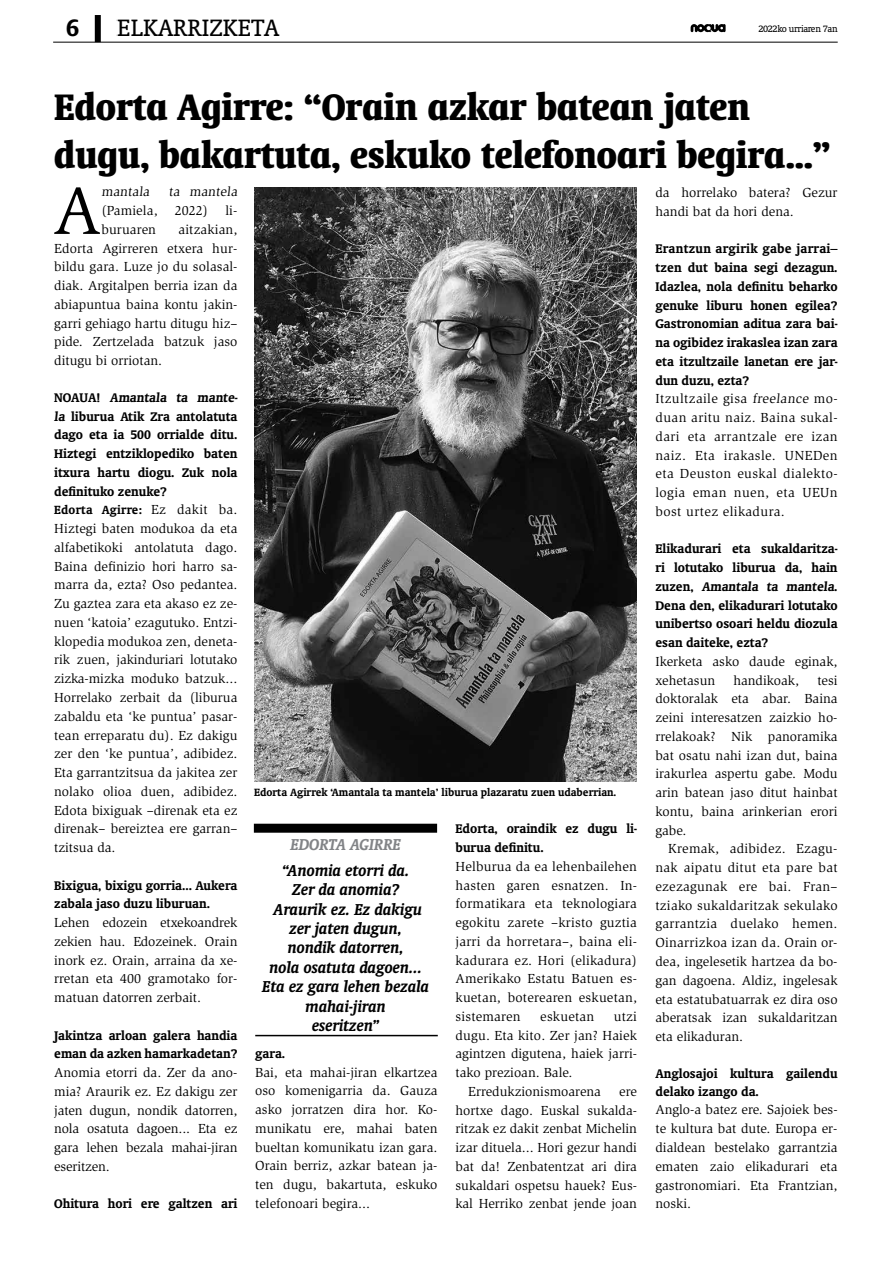
<style>
.page{position:relative;width:893px;height:1263px;background:#fff}
.page>*{position:absolute;margin:0;border:0;box-sizing:border-box;transform-origin:0 0}
.t1{font:69.45px "Slimbach";color:#000}
.t2{font:700 condensed 42px/48px "Oranda BT";color:#000}
.t3{font:27px "Oranda BT";color:#000}
.t4{font:700 27px "Oranda BT";color:#000}
.t5{font:italic 700 18px/19.5px "Oranda BT";color:#000;text-align:center}
.t6{font:italic 700 18px "Oranda BT";letter-spacing:-.01em;color:#828487}
.t7{font:700 14.25px/18.8px "Oranda BT";color:#000}
.t8{font:13.5px/18.8px "Slimbach";color:#000;text-align:justify}
.t9{font:700 13.5px "Oranda BT";letter-spacing:.02em;color:#000}
.t10{font:700 12px "Oranda BT";color:#000}
.t11{font:10.5px "Oranda BT";letter-spacing:-.03em;color:#000}
.s1{font-family:"Slimbach";font-weight:400}
</style>
<div class="page">
<svg style="left:691px;top:24px;width:35px;height:8px"></svg>
<hr style="left:53px;top:42px;width:785px;height:1px;background:#000">
<div style="left:95px;top:15px;width:6px;height:27px;background:#000"></div>
<img style="left:254px;top:187px;width:382px;height:595px">
<div style="left:254px;top:824px;width:183px;height:9px;background:#000"></div>
<hr style="left:255px;top:1035px;width:183px;height:1px;background:#000">
<h3 class="t4" style="left:66px;top:12px;width:15px">6</h3>
<h3 class="t3" style="left:117px;top:12px;width:119px">PIL-PILEAN</h3>
<h3 class="t3" style="left:117px;top:13px;width:163px">ELKARRIZKETA</h3>
<p class="t11" style="left:758px;top:23px;width:81px">2022ko urriaren 7an</p>
<h2 class="t2" style="left:54px;top:82px;width:778px">Edorta Agirre: “Orain azkar batean jaten dugu, bakartuta, eskuko telefonoari begira...”</h2>
<h1 class="t1" style="left:53px;top:171px;width:49px">A</h1>
<p class="t8" style="left:101px;top:183px;width:51px">mantala</p>
<p class="t8" style="left:169px;top:183px;width:72px">ta mantela</p>
<p class="t8" style="left:655px;top:183px;width:184px">da horrelako batera? Gezur handi bat da hori dena.</p>
<p class="t7" style="left:655px;top:239px;width:184px;text-align:justify">Erantzun argirik gabe jarrai– tzen dut baina segi dezagun.<br>Idazlea, nola definitu beharko genuke liburu honen egilea?<br>Gastronomian aditua zara bai&shy;na ogibidez irakaslea izan zara eta itzultzaile lanetan ere jar&shy;dun duzu, ezta?</p>
<p class="t8" style="left:655px;top:390px;width:184px">Itzultzaile gisa freelance mo&shy;duan aritu naiz. Baina sukal&shy;dari eta arrantzale ere izan naiz. Eta irakasle. UNEDen eta Deuston euskal dialekto&shy;logia eman nuen, eta UEUn bost urtez elikadura.</p>
<p class="t7" style="left:655px;top:539px;width:184px;text-align:justify">Elikadurari eta sukaldaritza&shy;ri lotutako liburua da, hain zuzen, Amantala ta mantela.<br>Dena den, elikadurari lotutako unibertso osoari heldu diozula esan daiteke, ezta?</p>
<p class="t8" style="left:655px;top:652px;width:184px">Ikerketa asko daude eginak, xehetasun</p>
<p class="t8" style="left:101px;top:201px;width:58px">(Pamiela,</p>
<p class="t8" style="left:175px;top:201px;width:35px">2022)</p>
<p class="t8" style="left:225px;top:201px;width:14px">li-</p>
<p class="t8" style="left:101px;top:220px;width:56px">buruaren</p>
<p class="t8" style="left:54px;top:220px;width:185px;text-indent:124px">aitzakian, Edorta Agirreren etxera hur&shy;bildu gara. Luze jo du solasal&shy;diak. Argitalpen berria izan da abiapuntua baina kontu jakin&shy;garri gehiago hartu ditugu hiz– pide. Zertzelada batzuk jaso ditugu bi orriotan.</p>
<p class="t7" style="left:54px;top:388px;width:186px">NOAUA! Amantala ta mante&shy;la liburua Atik Zra antolatuta dago eta ia 500 orrialde ditu.<br>Hiztegi entziklopediko baten itxura hartu diogu. Zuk nola definituko zenuke?</p>
<p class="t9" style="left:54px;top:502px;width:185px">Edorta Agirre: <span class="s1">Ez dakit ba.</span></p>
<p class="t8" style="left:54px;top:519px;width:185px">Hiztegi baten modukoa da eta alfabetikoki antolatuta dago.<br>Baina definizio hori harro sa&shy;marra da, ezta? Oso pedantea.<br>Zu gaztea zara eta akaso ez ze&shy;nuen ‘katoia’ ezagutuko. Entzi&shy;klopedia modukoa zen, deneta&shy;rik zuen, jakinduriari lotutako zizka-mizka moduko batzuk...<br>Horrelako zerbait da (liburua zabaldu eta ‘ke puntua’ pasar&shy;tean erreparatu du). Ez dakigu zer den ‘ke puntua’, adibidez.<br>Eta garrantzitsua da jakitea zer nolako olioa duen, adibidez.<br>Edota bixiguak –direnak eta ez direnak– bereiztea ere garran– tzitsua da.</p>
<p class="t7" style="left:54px;top:875px;width:185px">Bixigua, bixigu gorria... Aukera zabala jaso duzu liburuan.</p>
<p class="t8" style="left:54px;top:913px;width:185px">Lehen edozein etxekoandrek zekien hau. Edozeinek. Orain inork ez. Orain, arraina da xe&shy;rretan eta 400 gramotako for&shy;matuan datorren zerbait.</p>
<p class="t7" style="left:54px;top:1025px;width:185px">Jakintza arloan galera handia eman da azken hamarkadetan?</p>
<p class="t8" style="left:54px;top:1063px;width:185px">Anomia etorri da. Zer da ano&shy;mia? Araurik ez. Ez dakigu zer jaten dugun, nondik datorren, nola osatuta dagoen... Eta ez gara lehen bezala mahai-jiran eseritzen.</p>
<p class="t7" style="left:54px;top:1194px;width:185px">Ohitura hori ere galtzen ari</p>
<p class="t8" style="left:733px;top:671px;width:67px">handikoak,</p>
<p class="t8" style="left:655px;top:671px;width:184px;text-indent:162px">tesi doktoralak eta abar. Baina zeini interesatzen zaizkio ho&shy;rrelakoak? Nik panoramika bat osatu nahi izan dut, baina irakurlea aspertu gabe. Modu arin batean jaso ditut hainbat kontu, baina arinkerian erori gabe.</p>
<p class="t8" style="left:655px;top:840px;width:184px;text-indent:13px">Kremak, adibidez. Ezagu&shy;nak aipatu ditut eta pare bat ezezagunak ere bai. Fran– tziako sukaldaritzak sekulako garrantzia duelako hemen.<br>Oinarrizkoa izan da. Orain or&shy;dea, ingelesetik hartzea da bo&shy;gan dagoena. Aldiz, ingelesak eta estatubatuarrak ez dira oso aberatsak izan sukaldaritzan eta elikaduran.</p>
<p class="t7" style="left:655px;top:1064px;width:184px;line-height:18px">Anglosajoi kultura gailendu delako izango da.</p>
<p class="t8" style="left:655px;top:1101px;width:184px">Anglo-a batez ere. Sajoiek bes&shy;te kultura bat dute. Europa er&shy;dialdean bestelako garrantzia ematen zaio elikadurari eta gastronomiari. Eta Frantzian, noski.</p>
<p class="t10" style="left:254px;top:785px;width:364px">Edorta Agirrek ‘Amantala ta mantela’ liburua plazaratu zuen udaberrian.</p>
<p class="t7" style="left:456px;top:819px;width:183px">Edorta, oraindik ez dugu li&shy;burua definitu.</p>
<p class="t8" style="left:456px;top:857px;width:183px">Helburua da ea lehenbailehen hasten garen esnatzen. In&shy;formatikara eta teknologiara egokitu zarete –kristo guztia jarri da horretara–, baina eli&shy;kadurara ez. Hori (elikadura)<br>Amerikako Estatu Batuen es&shy;kuetan, boterearen eskuetan, sistemaren</p>
<h3 class="t6" style="left:290px;top:834px;width:112px">EDORTA AGIRRE</h3>
<h3 class="t5" style="left:262px;top:860px;width:169px">“Anomia etorri da.<br>Zer da anomia?<br>Araurik ez. Ez dakigu zer jaten dugun,<br>nondik datorren,<br>nola osatuta dagoen...<br>Eta ez gara lehen bezala mahai-jiran<br>eseritzen”</h3>
<p class="t8" style="left:540px;top:1007px;width:55px">eskuetan</p>
<p class="t8" style="left:614px;top:1007px;width:25px">utzi</p>
<p class="t8" style="left:456px;top:1026px;width:183px">dugu. Eta kito. Zer jan? Haiek</p>
<p class="t8" style="left:456px;top:1044px;width:183px">agintzen digutena, haiek jarri-</p>
<p class="t8" style="left:456px;top:1063px;width:118px">tako prezioan. Bale.</p>
<p class="t8" style="left:468px;top:1082px;width:134px">Erredukzionismoarena</p>
<p class="t7" style="left:255px;top:1044px;width:31px">gara.</p>
<p class="t8" style="left:255px;top:1063px;width:184px">Bai, eta mahai-jiran elkartzea oso komenigarria da. Gauza asko jorratzen dira hor. Ko&shy;munikatu ere, mahai baten bueltan komunikatu izan gara.<br>Orain berriz, azkar batean ja&shy;ten dugu, bakartuta, eskuko telefonoari begira...</p>
<p class="t8" style="left:456px;top:1082px;width:183px;text-indent:164px">ere hortxe dago. Euskal sukalda&shy;ritzak ez dakit zenbat Michelin izar dituela... Hori gezur handi bat da! Zenbatentzat ari dira sukaldari ospetsu hauek? Eus&shy;kal Herriko zenbat jende joan</p>
</div>
